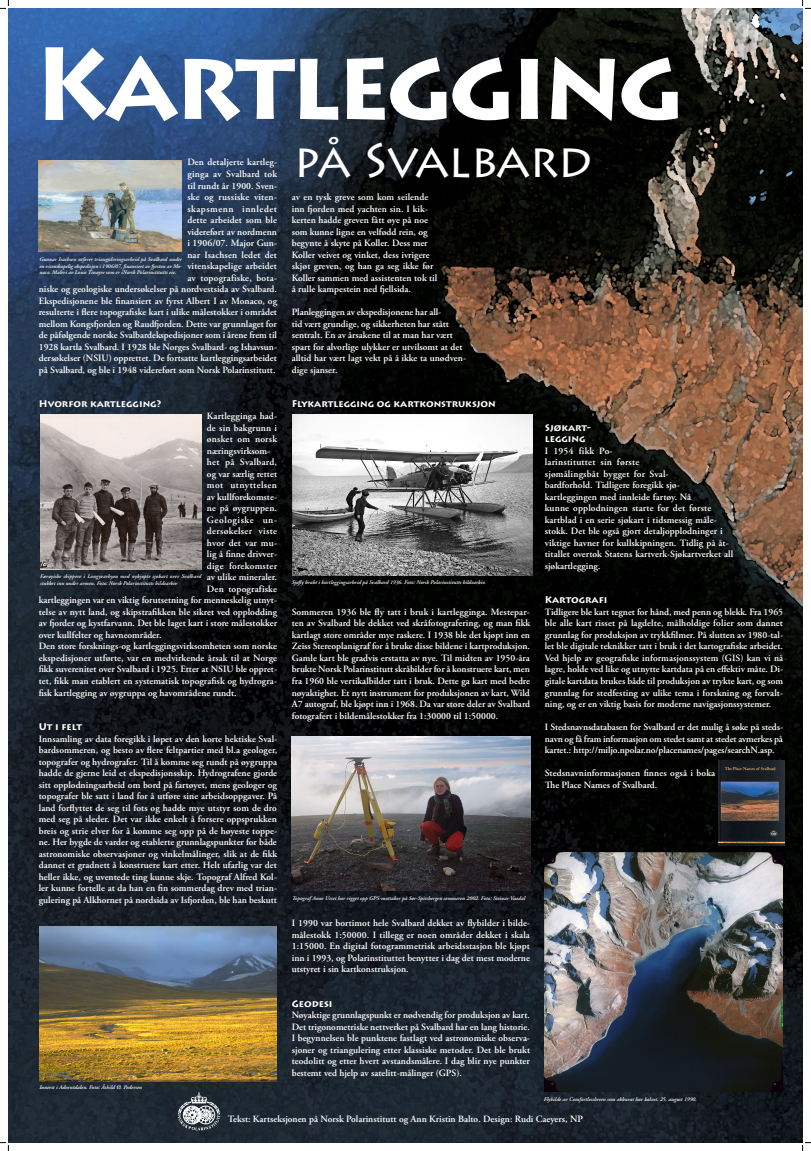
<style>
.page{position:relative;width:811px;height:1151px;background:#fff}
.page>*{position:absolute;margin:0;border:0;box-sizing:border-box;transform-origin:0 0}
.t1{font:700 100px "Lithos Pro";letter-spacing:-.05em;color:#fff}
.t2{font:48px "Lithos Pro";letter-spacing:-.025em;color:#fff}
.Body_Text{font:600 9.6px/11.5px "Adobe Garamond Pro";color:#fff;text-align:justify}
.t3{font:700 9.6px/11.5px "Lithos Pro";color:#fff}
.Body_Text-2{font:600 9.6px "Adobe Garamond Pro";letter-spacing:.02em;color:#fff}
.Body_Text-3{font:600 9.6px "Adobe Garamond Pro";letter-spacing:.035em;color:#fff}
.Body_Text-4{font:600 9.6px "Adobe Garamond Pro";letter-spacing:.025em;color:#fff}
.Body_Text-5{font:600 9.6px "Adobe Garamond Pro";letter-spacing:.03em;color:#fff}
.Body_Text-6{font:600 9.6px "Adobe Garamond Pro";letter-spacing:.045em;color:#fff}
.Body_Text-7{font:600 9.6px "Adobe Garamond Pro";letter-spacing:.055em;color:#fff}
.Bildetekst{font:italic 600 5.6px/6.7px "Adobe Garamond Pro";color:#fff;text-align:justify}
</style>
<div class="page">
<img style="left:8px;top:8px;width:794px;height:1134px">
<img style="left:39px;top:926px;width:237px;height:156px">
<img style="left:544px;top:852px;width:238px;height:239px">
<img style="left:39px;top:160px;width:143px;height:91px">
<img style="left:292px;top:736px;width:238px;height:154px">
<img style="left:292px;top:414px;width:240px;height:161px">
<img style="left:40px;top:414px;width:161px;height:155px">
<svg style="left:178px;top:1092px;width:42px;height:38px;background:#6e757b"></svg>
<img style="left:718px;top:760px;width:66px;height:85px">
<svg style="left:0;top:0;width:9px;height:9px"></svg>
<svg style="left:0;top:1142px;width:9px;height:9px"></svg>
<svg style="left:802px;top:0;width:8px;height:9px"></svg>
<svg style="left:802px;top:1142px;width:8px;height:9px"></svg>
<p class="t1" style="left:33px;top:24px;width:652px">Kartlegging</p>
<p class="t2" style="left:293px;top:132px;width:300px">PÅ SVALBARD</p>
<p class="Body_Text" style="left:39px;top:157px;width:240px;text-align:right">Den detaljerte kartleg-<br>ginga av Svalbard tok<br>til rundt år 1900. Sven-<br>ske og russiske viten-<br>skapsmenn innledet<br>dette arbeidet som ble<br>videreført av nordmenn<br>i 1906/07. Major Gun-<br>nar Isachsen ledet det<br>vitenskapelige arbeidet<br>av topografiske, bota-<br>niske og geologiske undersøkelser på nordvestsida av Svalbard.<br>Ekspedisjonene ble finansiert av fyrst Albert I av Monaco, og resulterte i flere topografiske kart i ulike målestokker i området mellom Kongsfjorden og Raudfjorden. Dette var grunnlaget for de påfølgende norske Svalbardekspedisjoner som i årene frem til 1928 kartla Svalbard. I 1928 ble Norges Svalbard- og Ishavsun&shy;dersøkelser (NSIU) opprettet. De fortsatte kartleggingsarbeidet på Svalbard, og ble i 1948 videreført som Norsk Polarinstitutt.</p>
<p class="t3" style="left:39px;top:398px;width:124px">Hvorfor kartlegging?</p>
<p class="Body_Text" style="left:207px;top:410px;width:72px">Kartlegginga had-</p>
<p class="Body_Text" style="left:207px;top:422px;width:72px">de sin bakgrunn i</p>
<p class="Body_Text-2" style="left:207px;top:433px;width:72px">ønsket om norsk</p>
<p class="Body_Text" style="left:207px;top:445px;width:65px">næringsvirksom-</p>
<p class="Body_Text-5" style="left:207px;top:456px;width:72px">het på Svalbard,</p>
<p class="Body_Text" style="left:207px;top:468px;width:72px">og var særlig rettet</p>
<p class="Body_Text-6" style="left:207px;top:479px;width:72px">mot utnyttelsen</p>
<p class="Body_Text" style="left:207px;top:491px;width:72px">av kullforekomste-</p>
<p class="Body_Text" style="left:207px;top:502px;width:72px">ne på øygruppen.</p>
<p class="Body_Text-7" style="left:207px;top:514px;width:72px">Geologiske un-</p>
<p class="Body_Text-3" style="left:207px;top:525px;width:72px">dersøkelser viste</p>
<p class="Body_Text" style="left:207px;top:537px;width:72px">hvor det var mu-</p>
<p class="Body_Text" style="left:207px;top:548px;width:72px">lig å finne drivver-</p>
<p class="Body_Text-4" style="left:207px;top:560px;width:72px">dige forekomster</p>
<p class="Body_Text" style="left:207px;top:571px;width:72px">av ulike mineraler.</p>
<p class="Body_Text-2" style="left:207px;top:583px;width:72px">Den topografiske</p>
<p class="Body_Text" style="left:39px;top:594px;width:240px">kartleggingen var en viktig forutsetning for menneskelig utnyt-</p>
<p class="Body_Text" style="left:39px;top:606px;width:240px">telse av nytt land, og skipstrafikken ble sikret ved opplodding</p>
<p class="Body_Text" style="left:39px;top:618px;width:240px">av fjorder og kystfarvann. Det ble laget kart i store målestokker</p>
<p class="Body_Text" style="left:39px;top:629px;width:124px">over kullfelter og havneområder.</p>
<p class="Body_Text" style="left:39px;top:641px;width:240px">Den store forsknings-og kartleggingsvirksomheten som norske ekspedisjoner utførte, var en medvirkende årsak til at Norge fikk suverenitet over Svalbard i 1925. Etter at NSIU ble oppret&shy;tet, fikk man etablert en systematisk topografisk og hydrogra&shy;fisk kartlegging av øygruppa og havområdene rundt.</p>
<p class="t3" style="left:39px;top:721px;width:45px">Ut i felt</p>
<p class="Body_Text" style="left:39px;top:733px;width:240px">Innsamling av data foregikk i løpet av den korte hektiske Sval&shy;bardsommeren, og besto av flere feltpartier med bl.a geologer, topografer og hydrografer. Til å komme seg rundt på øygruppa hadde de gjerne leid et ekspedisjonsskip. Hydrografene gjorde sitt opplodningsarbeid om bord på fartøyet, mens geologer og topografer ble satt i land for å utføre sine arbeidsoppgaver. På land forflyttet de seg til fots og hadde mye utstyr som de dro med seg på sleder. Det var ikke enkelt å forsere oppsprukken breis og strie elver for å komme seg opp på de høyeste toppe&shy;ne. Her bygde de varder og etablerte grunnlagspunkter for både astronomiske observasjoner og vinkelmålinger, slik at de fikk dannet et gradnett å konstruere kart etter. Helt ufarlig var det heller ikke, og uventede ting kunne skje. Topograf Alfred Kol&shy;ler kunne fortelle at da han en fin sommerdag drev med trian&shy;gulering på Alkhornet på nordsida av Isfjorden, ble han beskutt</p>
<p class="Body_Text" style="left:292px;top:191px;width:147px;text-align:left">av en tysk greve som kom seilende inn fjorden med yachten sin. I kik&shy;kerten hadde greven fått øye på noe som kunne ligne en velfødd rein, og begynte å skyte på Koller. Dess mer Koller veivet og vinket, dess ivrigere skjøt greven, og han ga seg ikke før Koller sammen med assistenten tok til å rulle kampestein ned fjellsida.</p>
<p class="Body_Text" style="left:292px;top:306px;width:176px;text-align:left">Planleggingen av ekspedisjonene har all-<br>tid vært grundige, og sikkerheten har stått sentralt. En av årsakene til at man har vært spart for alvorlige ulykker er utvilsomt at det alltid har vært lagt vekt på å ikke ta unødven&shy;dige sjanser.</p>
<p class="t3" style="left:292px;top:398px;width:205px">Flykartlegging og kart-konstruksjon</p>
<p class="Bildetekst" style="left:39px;top:256px;width:144px">Gunnar Isachsen utfører trianguleringsarbeid på Svalbard under en vitenskapelig ekspedisjon i 1906/07, finansiert av fyrsten av Mo&shy;naco. Maleri av Louis Tinayre som er iNorsk Polarinstitutts eie.</p>
<p class="t3" style="left:545px;top:421px;width:48px">Sjøkart&shy;legging</p>
<p class="Body_Text" style="left:545px;top:445px;width:190px;text-align:left">I 1954 fikk Po-<br>larinstituttet sin første<br>sjømålingsbåt bygget for Sval-<br>bardforhold. Tidligere foregikk sjø&shy;kartleggingen med innleide fartøy. Nå<br>kunne opplodningen starte for det første kartblad i en serie sjøkart i tidsmessig måle&shy;stokk. Det ble også gjort detaljopplodninger i viktige havner for kullskipningen. Tidlig på åt&shy;titallet overtok Statens kartverk-Sjøkartverket all sjøkartlegging.</p>
<p class="t3" style="left:545px;top:594px;width:64px">Kartografi</p>
<p class="Body_Text" style="left:545px;top:606px;width:240px">Tidligere ble kart tegnet for hånd, med penn og blekk. Fra 1965 ble alle kart risset på lagdelte, målholdige folier som dannet grunnlag for produksjon av trykkfilmer. På slutten av 1980-tal&shy;let ble digitale teknikker tatt i bruk i det kartografiske arbeidet.<br>Ved hjelp av geografiske informasjonssystem (GIS) kan vi nå lagre, holde ved like og utnytte kartdata på en effektiv måte. Di&shy;gitale kartdata brukes både til produksjon av trykte kart, og som grunnlag for stedfesting av ulike tema i forskning og forvalt&shy;ning, og er en viktig basis for moderne navigasjonssystemer.</p>
<p class="Body_Text" style="left:545px;top:721px;width:240px">I Stedsnavnsdatabasen for Svalbard er det mulig å søke på steds&shy;navn og få fram informasjon om stedet samt at stedet avmerkes på kartet.: http://miljo.npolar.no/placenames/pages/searchN.asp.</p>
<p class="Body_Text" style="left:545px;top:767px;width:172px">Stedsnavninformasjonen finnes også i boka<br>The Place Names of Svalbard.</p>
<p class="Bildetekst" style="left:40px;top:573px;width:162px">Færøyiske skippere i Longyearbyen med nykjøpte sjøkart over Svalbard stukket inn under armen. Foto: Norsk Polarinstitutts bildearkiv</p>
<p class="Bildetekst" style="left:292px;top:579px;width:196px">Sjøfly brukt i kartleggingsarbeid på Svalbard 1936. Foto: Norsk Polarinstitutts bildearkiv.</p>
<p class="Body_Text" style="left:292px;top:606px;width:240px">Sommeren 1936 ble fly tatt i bruk i kartlegginga. Mestepar&shy;ten av Svalbard ble dekket ved skråfotografering, og man fikk kartlagt store områder mye raskere. I 1938 ble det kjøpt inn en Zeiss Stereoplanigraf for å bruke disse bildene i kartproduksjon.<br>Gamle kart ble gradvis erstatta av nye. Til midten av 1950-åra brukte Norsk Polarinstitutt skråbilder for å konstruere kart, men fra 1960 ble vertikalbilder tatt i bruk. Dette ga kart med bedre nøyaktighet. Et nytt instrument for produksjonen av kart, Wild A7 autograf, ble kjøpt inn i 1968. Da var store deler av Svalbard fotografert i bildemålestokker fra 1:30000 til 1:50000.</p>
<p class="Bildetekst" style="left:292px;top:895px;width:234px">Topograf Anne Urset har rigget opp GPS-mottaker på Sør-Spitsbergen sommeren 2002. Foto: Steinar Vaadal</p>
<p class="Bildetekst" style="left:39px;top:1084px;width:104px">Innerst i Adventdalen. Foto: Åshild Ø. Pedersen</p>
<p class="Body_Text" style="left:292px;top:917px;width:240px">I 1990 var bortimot hele Svalbard dekket av flybilder i bilde&shy;målestokk 1:50000. I tillegg er noen områder dekket i skala 1:15000. En digital fotogrammetrisk arbeidsstasjon ble kjøpt inn i 1993, og Polarinstituttet benytter i dag det mest moderne utstyret i sin kartkonstruksjon.</p>
<p class="t3" style="left:292px;top:997px;width:42px">Geodesi</p>
<p class="Body_Text" style="left:292px;top:1009px;width:240px">Nøyaktige grunnlagspunkt er nødvendig for produksjon av kart.<br>Det trigonometriske nettverket på Svalbard har en lang historie.<br>I begynnelsen ble punktene fastlagt ved astronomiske observa&shy;sjoner og triangulering etter klassiske metoder. Det ble brukt teodolitt og etter hvert avstandsmålere. I dag blir nye punkter bestemt ved hjelp av satelitt-målinger (GPS).</p>
<p class="Bildetekst" style="left:544px;top:1096px;width:154px">Flybilde av Comfortlessbreen som akkurat har kalvet. 25. august 1990.</p>
<p class="Body_Text" style="left:228px;top:1113px;width:357px">Tekst: Kartseksjonen på Norsk Polarinstitutt og Ann Kristin Balto. Design: Rudi Caeyers, NP</p>
</div>
